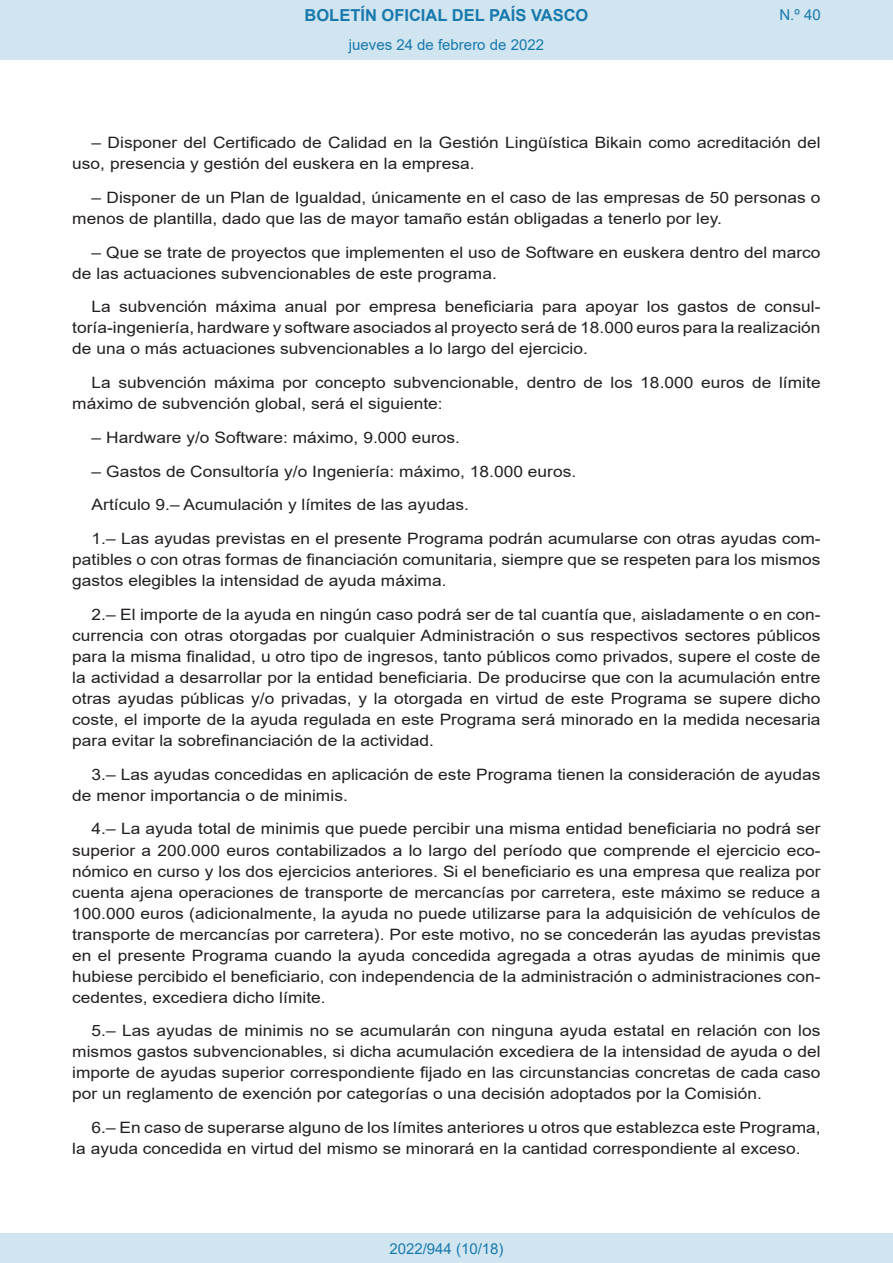
<style>
.page{position:relative;width:893px;height:1263px;background:#fff}
.page>*{position:absolute;margin:0;border:0;box-sizing:border-box;transform-origin:0 0}
.t1{font:700 16.5px "Arial";color:#1879ad}
.BOPVDetalle{font:15.6px/21px "Arial";color:#231f20;scale:1.11 1}
.Paginacion_Centro{font:15px "Arial";color:#1879ad}
</style>
<div class="page">
<div style="left:0;top:0;width:893px;height:60px;background:#d0e5f0"></div>
<div style="left:0;top:1233px;width:893px;height:30px;background:#d0e5f0"></div>
<p class="t1" style="left:305px;top:3px;width:285px">BOLETÍN OFICIAL DEL PAÍS VASCO</p>
<p class="Paginacion_Centro" style="left:349px;top:35px;width:197px">jueves 24 de febrero de 2022</p>
<p class="Paginacion_Centro" style="left:779px;top:5px;width:43px">N.º 40</p>
<p class="BOPVDetalle" style="left:72px;top:132px;width:676px;text-indent:19px">– Disponer del Certificado de Calidad en la Gestión Lingüística Bikain como acreditación del uso, presencia y gestión del euskera en la empresa.</p>
<p class="BOPVDetalle" style="left:72px;top:187px;width:676px;text-indent:19px">– Disponer de un Plan de Igualdad, únicamente en el caso de las empresas de 50 personas o menos de plantilla, dado que las de mayor tamaño están obligadas a tenerlo por ley.</p>
<p class="BOPVDetalle" style="left:72px;top:242px;width:675px;text-indent:19px">– Que se trate de proyectos que implementen el uso de Software en euskera dentro del marco de las actuaciones subvencionables de este programa.</p>
<p class="BOPVDetalle" style="left:72px;top:296px;width:676px;text-align:justify;text-indent:19px">La subvención máxima anual por empresa beneficiaria para apoyar los gastos de consul&shy;toría-ingeniería, hardware y software asociados al proyecto será de 18.000 euros para la realización de una o más actuaciones subvencionables a lo largo del ejercicio.</p>
<p class="BOPVDetalle" style="left:72px;top:372px;width:676px;text-indent:19px">La subvención máxima por concepto subvencionable, dentro de los 18.000 euros de límite máximo de subvención global, será el siguiente:</p>
<p class="BOPVDetalle" style="left:92px;top:427px;width:333px">– Hardware y/o Software: máximo, 9.000 euros.</p>
<p class="BOPVDetalle" style="left:92px;top:461px;width:438px">– Gastos de Consultoría y/o Ingeniería: máximo, 18.000 euros.</p>
<p class="BOPVDetalle" style="left:92px;top:494px;width:341px">Artículo 9.– Acumulación y límites de las ayudas.</p>
<p class="BOPVDetalle" style="left:72px;top:528px;width:676px;text-align:justify;text-indent:19px">1.– Las ayudas previstas en el presente Programa podrán acumularse con otras ayudas com&shy;patibles o con otras formas de financiación comunitaria, siempre que se respeten para los mismos gastos elegibles la intensidad de ayuda máxima.</p>
<p class="BOPVDetalle" style="left:72px;top:604px;width:676px;text-align:justify;text-indent:19px">2.– El importe de la ayuda en ningún caso podrá ser de tal cuantía que, aisladamente o en con&shy;currencia con otras otorgadas por cualquier Administración o sus respectivos sectores públicos para la misma finalidad, u otro tipo de ingresos, tanto públicos como privados, supere el coste de la actividad a desarrollar por la entidad beneficiaria. De producirse que con la acumulación entre otras ayudas públicas y/o privadas, y la otorgada en virtud de este Programa se supere dicho coste, el importe de la ayuda regulada en este Programa será minorado en la medida necesaria para evitar la sobrefinanciación de la actividad.</p>
<p class="BOPVDetalle" style="left:72px;top:764px;width:676px;text-indent:19px">3.– Las ayudas concedidas en aplicación de este Programa tienen la consideración de ayudas de menor importancia o de minimis.</p>
<p class="BOPVDetalle" style="left:72px;top:818px;width:676px;text-align:justify;text-indent:19px">4.– La ayuda total de minimis que puede percibir una misma entidad beneficiaria no podrá ser superior a 200.000 euros contabilizados a lo largo del período que comprende el ejercicio eco&shy;nómico en curso y los dos ejercicios anteriores. Si el beneficiario es una empresa que realiza por cuenta ajena operaciones de transporte de mercancías por carretera, este máximo se reduce a 100.000 euros (adicionalmente, la ayuda no puede utilizarse para la adquisición de vehículos de transporte de mercancías por carretera). Por este motivo, no se concederán las ayudas previstas en el presente Programa cuando la ayuda concedida agregada a otras ayudas de minimis que hubiese percibido el beneficiario, con independencia de la administración o administraciones con&shy;cedentes, excediera dicho límite.</p>
<p class="BOPVDetalle" style="left:72px;top:1020px;width:676px;text-align:justify;text-indent:19px">5.– Las ayudas de minimis no se acumularán con ninguna ayuda estatal en relación con los mismos gastos subvencionables, si dicha acumulación excediera de la intensidad de ayuda o del importe de ayudas superior correspondiente fijado en las circunstancias concretas de cada caso por un reglamento de exención por categorías o una decisión adoptados por la Comisión.</p>
<p class="BOPVDetalle" style="left:72px;top:1117px;width:676px;text-indent:19px">6.– En caso de superarse alguno de los límites anteriores u otros que establezca este Programa, la ayuda concedida en virtud del mismo se minorará en la cantidad correspondiente al exceso.</p>
<p class="Paginacion_Centro" style="left:389px;top:1238px;width:116px">2022/944 (10/18)</p>
</div>
